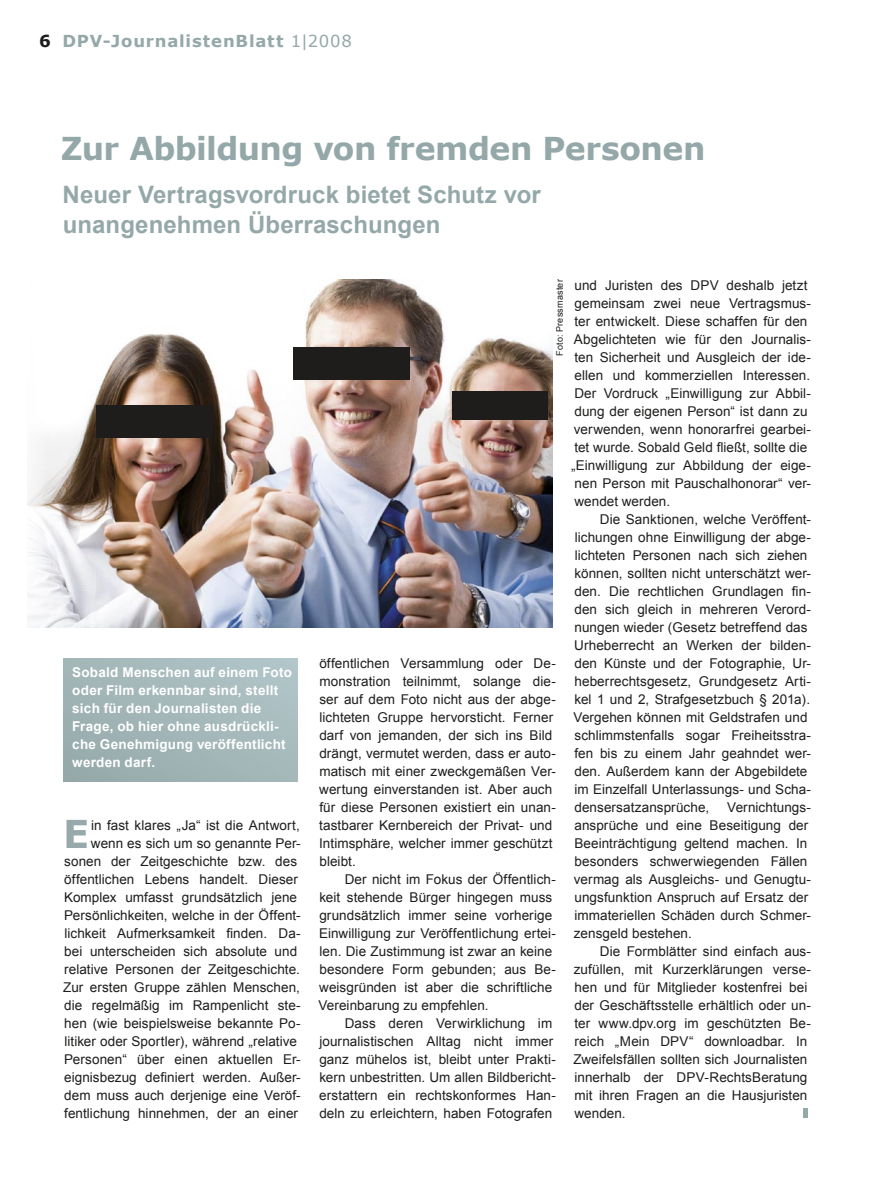
<style>
.page{position:relative;width:893px;height:1191px;background:#fff}
.page>*{position:absolute;margin:0;border:0;box-sizing:border-box;transform-origin:0 0}
.t1{font:700 38.25px "Verdana";color:#97a9aa}
.t2{font:700 31.5px "Verdana";letter-spacing:-.02em;color:#95a8a9}
.t3{font:700 24px/30px "Arial";letter-spacing:.005em;color:#95a8a9}
.t4{font:700 16.5px "Verdana";letter-spacing:.05em;color:#95a8a9}
.t5{font:13.5px/18px "Arial";letter-spacing:.005em;color:#1e1d1c}
.t6{font:700 13.5px/18px "Arial";letter-spacing:.015em;color:#fff}
.t7{font:9px "Arial";letter-spacing:.02em;color:#1e1d1c}
.s1{color:#1e1d1c}
.s2{font-weight:400}
</style>
<div class="page">
<img style="left:47px;top:279px;width:506px;height:348px">
<div style="left:803px;top:1108px;width:5px;height:10px;background:#95a8a9"></div>
<div style="left:64px;top:658px;width:234px;height:123px;background:#a4b8ba"></div>
<div style="left:293px;top:347px;width:117px;height:33px;background:#1e1d1c"></div>
<div style="left:452px;top:391px;width:95px;height:28px;background:#1e1d1c"></div>
<div style="left:96px;top:405px;width:117px;height:33px;background:#1e1d1c"></div>
<p class="t4" style="left:39px;top:30px;width:314px"><span class="s1">6</span> DPV-JournalistenBlatt <span class="s2">1|2008</span></p>
<h2 class="t2" style="left:61px;top:129px;width:646px">Zur Abbildung von fremden Personen</h2>
<h3 class="t3" style="left:63px;top:179px;width:480px">Neuer Vertragsvordruck bietet Schutz vor unangenehmen Überraschungen</h3>
<p class="t6" style="left:72px;top:663px;width:221px">Sobald Menschen auf einem Foto oder Film erkennbar sind, stellt sich für den Journalisten die<br>Frage, ob hier ohne ausdrückli&shy;che Genehmigung veröffentlicht werden darf.</p>
<h1 class="t1" style="left:63px;top:809px;width:28px">E</h1>
<p class="t5" style="left:63px;top:816px;width:239px;text-align:right">in fast klares „Ja“ ist die Antwort, wenn es sich um so genannte Per&shy;sonen der Zeitgeschichte bzw. des öffentlichen Lebens handelt. Dieser Komplex umfasst grundsätzlich jene Persönlichkeiten, welche in der Öffent&shy;lichkeit Aufmerksamkeit finden. Da&shy;bei unterscheiden sich absolute und relative Personen der Zeitgeschichte.<br>Zur ersten Gruppe zählen Menschen, die regelmäßig im Rampenlicht ste&shy;hen (wie beispielsweise bekannte Po&shy;litiker oder Sportler), während „relative Personen“ über einen aktuellen Er&shy;eignisbezug definiert werden. Außer&shy;dem muss auch derjenige eine Veröf&shy;fentlichung hinnehmen, der an einer</p>
<p class="t7" style="left:554px;top:356px;width:78px;rotate:-90deg">Foto: Pressmaster</p>
<p class="t5" style="left:319px;top:654px;width:238px">öffentlichen Versammlung oder De&shy;monstration teilnimmt, solange die&shy;ser auf dem Foto nicht aus der abge&shy;lichteten Gruppe hervorsticht. Ferner darf von jemanden, der sich ins Bild drängt, vermutet werden, dass er auto&shy;matisch mit einer zweckgemäßen Ver&shy;wertung einverstanden ist. Aber auch für diese Personen existiert ein unan&shy;tastbarer Kernbereich der Privat- und Intimsphäre, welcher immer geschützt bleibt.</p>
<p class="t5" style="left:318px;top:870px;width:239px;text-indent:26px">Der nicht im Fokus der Öffentlich&shy;keit stehende Bürger hingegen muss grundsätzlich immer seine vorherige Einwilligung zur Veröffentlichung ertei&shy;len. Die Zustimmung ist zwar an keine besondere Form gebunden; aus Be&shy;weisgründen ist aber die schriftliche Vereinbarung zu empfehlen.</p>
<p class="t5" style="left:319px;top:1014px;width:238px;text-indent:25px">Dass deren Verwirklichung im journalistischen Alltag nicht immer ganz mühelos ist, bleibt unter Prakti&shy;kern unbestritten. Um allen Bildbericht&shy;erstattern ein rechtskonformes Han&shy;deln zu erleichtern, haben Fotografen</p>
<p class="t5" style="left:571px;top:276px;width:242px">und Juristen des DPV deshalb jetzt gemeinsam zwei neue Vertragsmus&shy;ter entwickelt. Diese schaffen für den Abgelichteten wie für den Journalis&shy;ten Sicherheit und Ausgleich der ide&shy;ellen und kommerziellen Interessen.<br>Der Vordruck „Einwilligung zur Abbil&shy;dung der eigenen Person“ ist dann zu verwenden, wenn honorarfrei gearbei&shy;tet wurde. Sobald Geld fließt, sollte die „Einwilligung zur Abbildung der eige&shy;nen Person mit Pauschalhonorar“ ver&shy;wendet werden.</p>
<p class="t5" style="left:573px;top:510px;width:239px;text-indent:26px">Die Sanktionen, welche Veröffent&shy;lichungen ohne Einwilligung der abge&shy;lichteten Personen nach sich ziehen können, sollten nicht unterschätzt wer&shy;den. Die rechtlichen Grundlagen fin&shy;den sich gleich in mehreren Verord&shy;nungen wieder (Gesetz betreffend das Urheberrecht an Werken der bilden&shy;den Künste und der Fotographie, Ur&shy;heberrechtsgesetz, Grundgesetz Arti&shy;kel 1 und 2, Strafgesetzbuch § 201a).<br>Vergehen können mit Geldstrafen und schlimmstenfalls sogar Freiheitsstra&shy;fen bis zu einem Jahr geahndet wer&shy;den. Außerdem kann der Abgebildete im Einzelfall Unterlassungs- und Scha&shy;densersatzansprüche,</p>
<p class="t5" style="left:574px;top:798px;width:239px;text-indent:153px">Vernichtungs&shy;ansprüche und eine Beseitigung der<br>Beeinträchtigung geltend machen. In besonders schwerwiegenden Fällen vermag als Ausgleichs- und Genugtu&shy;ungsfunktion Anspruch auf Ersatz der immateriellen Schäden durch Schmer&shy;zensgeld bestehen.</p>
<p class="t5" style="left:573px;top:942px;width:239px;text-indent:27px">Die Formblätter sind einfach aus&shy;zufüllen, mit Kurzerklärungen verse&shy;hen und für Mitglieder kostenfrei bei der Geschäftsstelle erhältlich oder un&shy;ter www.dpv.org im geschützten Be&shy;reich „Mein DPV“ downloadbar. In Zweifelsfällen sollten sich Journalisten innerhalb der DPV-RechtsBeratung mit ihren Fragen an die Hausjuristen wenden.</p>
</div>
